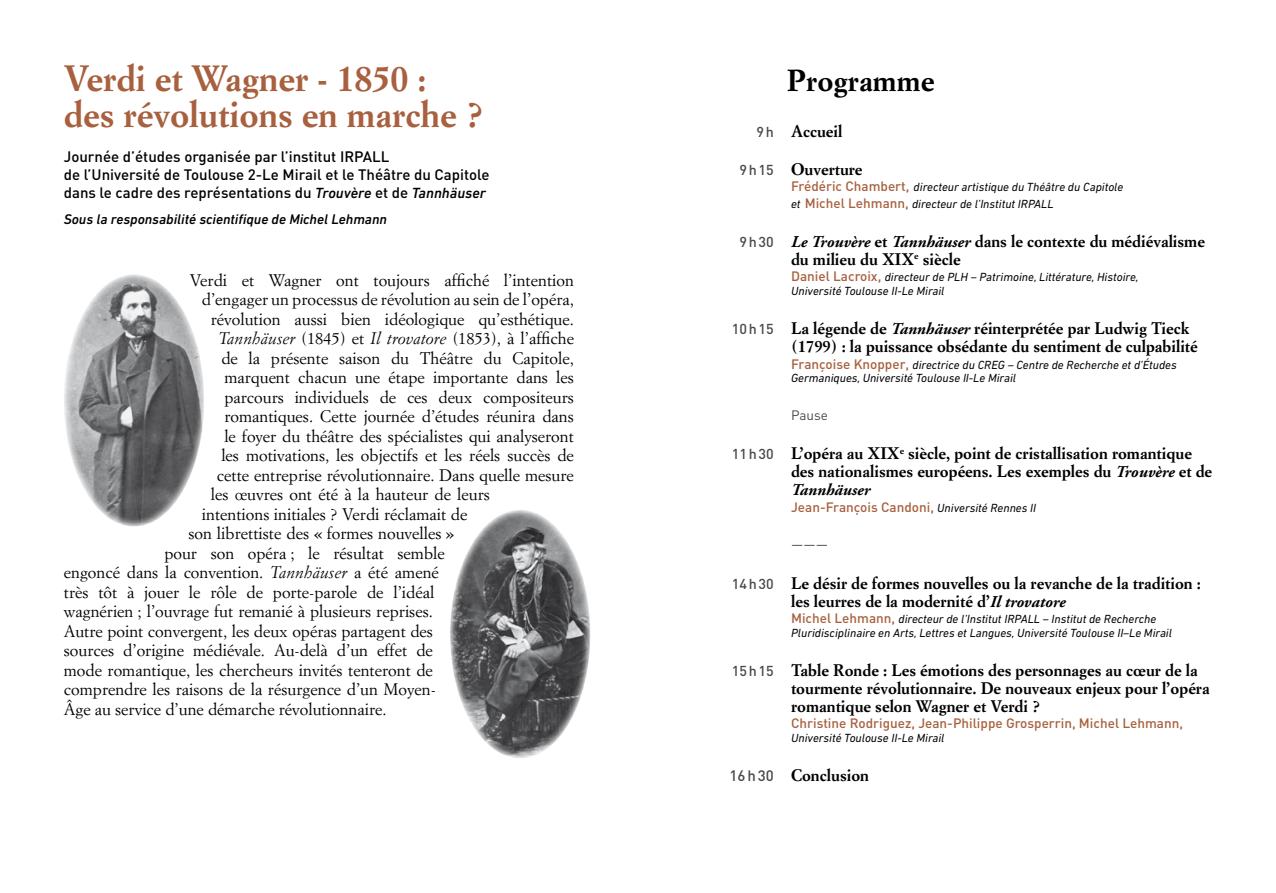
<style>
.page{position:relative;width:1276px;height:893px;background:#fff}
.page>*{position:absolute;margin:0;border:0;box-sizing:border-box;transform-origin:0 0}
.t1{font:700 36px/36px "Simoncini Garamond";color:#a8603e}
.t2{font:700 30px "Simoncini Garamond";color:#000}
.t3{font:16.5px "Simoncini Garamond";color:#000}
.t4{font:700 16.5px/18px "Simoncini Garamond";color:#000}
.t5{font:italic 700 16.5px "Adobe Garamond Pro";color:#000}
.t6{font:500 15px/18px "DIN";color:#000}
.t7{font:italic 500 14.25px "DIN Next LT Pro";color:#000}
.t8{font:500 13.5px "DIN";color:#a8603e}
.t9{font:13.5px "DIN";color:#484949}
.t10{font:italic 12px/13.5px "DIN Next LT Pro";color:#000}
.s1{font-family:"DIN Next LT Pro";font-style:italic}
.s2{font-style:italic}
.s3{font-family:"DIN";font-weight:500;font-size:14.25px;color:#484949}
.s4{font-family:"DIN";font-weight:500;font-style:normal;font-size:13.5px;color:#a8603e}
.s5{font-family:"Adobe Garamond Pro";font-style:italic}
.s6{font-family:"DIN Next LT Pro";font-weight:400;font-style:italic;font-size:12px;color:#000}
.s7{font-family:"DIN";font-weight:500;font-size:15px;color:#484949}
</style>
<div class="page">
<img style="left:64px;top:274px;width:140px;height:253px">
<img style="left:450px;top:510px;width:140px;height:248px">
<h1 class="t1" style="left:64px;top:61px;width:421px">Verdi et Wagner - 1850 : des révolutions en marche ?</h1>
<p class="t6" style="left:64px;top:147px;width:427px">Journée d’études organisée par l’institut IRPALL<br>de l’U niversité de Toulouse 2-Le M irail et le Théâtre du Capitole dans le cadre des représentations du <span class="s1">Trouvère</span> et de <span class="s1">Tannhäuser</span></p>
<p class="t7" style="left:64px;top:211px;width:325px">Sous la responsabilité scientifique de Michel Lehmann</p>
<p class="t3" style="left:190px;top:270px;width:386px">Verdi et Wagner ont toujours affiché l’intention</p>
<p class="t3" style="left:202px;top:289px;width:374px">d’engager un processus de révolution au sein de l’opéra,</p>
<p class="t3" style="left:211px;top:309px;width:365px">révolution aussi bien idéologique qu’esthétique.</p>
<p class="t3" style="left:218px;top:328px;width:357px"><span class="s2">Tannhäuser</span> (1845) et <span class="s2">Il trovatore</span> (1853), à l’affiche</p>
<p class="t3" style="left:221px;top:348px;width:354px">de la présente saison du Théâtre du Capitole,</p>
<p class="t3" style="left:224px;top:367px;width:351px">marquent chacun une étape importante dans les</p>
<p class="t3" style="left:224px;top:387px;width:351px">parcours individuels de ces deux compositeurs</p>
<p class="t3" style="left:224px;top:406px;width:351px">romantiques. Cette journée d’études réunira dans</p>
<p class="t3" style="left:224px;top:426px;width:351px">le foyer du théâtre des spécialistes qui analyseront</p>
<p class="t3" style="left:221px;top:445px;width:354px">les motivations, les objectifs et les réels succès de</p>
<p class="t3" style="left:217px;top:465px;width:358px">cette entreprise révolutionnaire. Dans quelle mesure</p>
<p class="t3" style="left:211px;top:484px;width:281px">les œuvres ont été à la hauteur de leurs</p>
<p class="t3" style="left:202px;top:504px;width:267px">intentions initiales ? Verdi réclamait de</p>
<p class="t3" style="left:188px;top:523px;width:267px">son librettiste des « formes nouvelles »</p>
<p class="t3" style="left:164px;top:543px;width:282px">pour son opéra ; le résultat semble</p>
<p class="t3" style="left:64px;top:562px;width:376px">engoncé dans la convention. <span class="s2">Tannhäuser</span> a été amené</p>
<p class="t3" style="left:64px;top:582px;width:372px">très tôt à jouer le rôle de porte-parole de l’idéal</p>
<p class="t3" style="left:64px;top:601px;width:371px">wagnérien ; l’ouvrage fut remanié à plusieurs reprises.</p>
<p class="t3" style="left:64px;top:621px;width:371px">Autre point convergent, les deux opéras partagent des</p>
<p class="t3" style="left:64px;top:640px;width:370px">sources d’origine médiévale. Au-delà d’un effet de</p>
<p class="t3" style="left:64px;top:660px;width:371px">mode romantique, les chercheurs invités tenteront de</p>
<p class="t3" style="left:64px;top:679px;width:373px">comprendre les raisons de la résurgence d’un Moyen-</p>
<p class="t3" style="left:64px;top:699px;width:324px">Âge au service d’une démarche révolutionnaire.</p>
<h2 class="t2" style="left:787px;top:61px;width:149px">Programme</h2>
<p class="t4" style="left:756px;top:123px;width:88px"><span class="s3">9h</span> Accueil</p>
<p class="t4" style="left:739px;top:160px;width:125px"><span class="s3">9h15</span> Ouverture</p>
<p class="t10" style="left:791px;top:179px;width:334px;line-height:16.5px"><span class="s4">Frédéric Chambert,</span> directeur artistique du Théâtre du Capitole et <span class="s4">M ichel Lehmann,</span> directeur de l’Institut IRPALL</p>
<p class="t4" style="left:791px;top:233px;width:415px;text-indent:-52px"><span class="s3">9h30</span> <span class="s5">Le Trouvère</span> et <span class="s5">Tannhäuser</span> dans le contexte du médiévalisme du milieu du XIX<sup>e</sup> siècle</p>
<p class="t10" style="left:791px;top:270px;width:349px"><span class="s4">D aniel Lacroix,</span> directeur de PLH – Patrimoine, Littérature, Histoire,<br>Université Toulouse II-Le Mirail</p>
<p class="t4" style="left:791px;top:320px;width:408px;text-indent:-59px"><span class="s3">10h15</span> La légende de <span class="s5">Tannhäuser</span> réinterprétée par Ludwig Tieck (1799) : la puissance obsédante du sentiment de culpabilité</p>
<p class="t10" style="left:791px;top:358px;width:387px"><span class="s4">Françoise Knopper,</span> directrice du CREG – Centre de Recherche et d’Études<br>Germaniques, Université Toulouse II-Le Mirail</p>
<p class="t9" style="left:791px;top:407px;width:38px">Pause</p>
<p class="t4" style="left:791px;top:445px;width:422px;text-indent:-59px"><span class="s3">11h30</span> L’opéra au XIX<sup>e</sup> siècle, point de cristallisation romantique des nationalismes européens. Les exemples du <span class="s5">Trouvère</span> et de</p>
<p class="t5" style="left:791px;top:480px;width:81px">Tannhäuser</p>
<p class="t8" style="left:791px;top:498px;width:246px">Jean-François Candoni, <span class="s6">Université Rennes II</span></p>
<p class="t9" style="left:791px;top:536px;width:39px">———</p>
<p class="t4" style="left:791px;top:574px;width:411px;text-indent:-59px"><span class="s3">14h30</span> Le désir de formes nouvelles ou la revanche de la tradition : les leurres de la modernité d’<span class="s5">Il trovatore</span></p>
<p class="t10" style="left:791px;top:612px;width:382px"><span class="s4">M ichel Lehmann,</span> directeur de l’Institut IRPALL – Institut de Recherche<br>Pluridisciplinaire en Arts, Lettres et Langues, Université Toulouse II–Le Mirail</p>
<p class="t4" style="left:791px;top:662px;width:420px;text-indent:-59px"><span class="s3">15h15</span> Table Ronde : Les émotions des personnages au cœur de la tourmente révolutionnaire. De nouveaux enjeux pour l’opéra romantique selon Wagner et Verdi ?</p>
<p class="t8" style="left:791px;top:715px;width:393px">Christine Rodriguez, Jean-Philippe Grosperrin, M ichel Lehmann,</p>
<p class="t10" style="left:791px;top:731px;width:155px">Université Toulouse II-Le Mirail</p>
<p class="t4" style="left:729px;top:767px;width:141px"><span class="s7">16h30</span> Conclusion</p>
</div>
